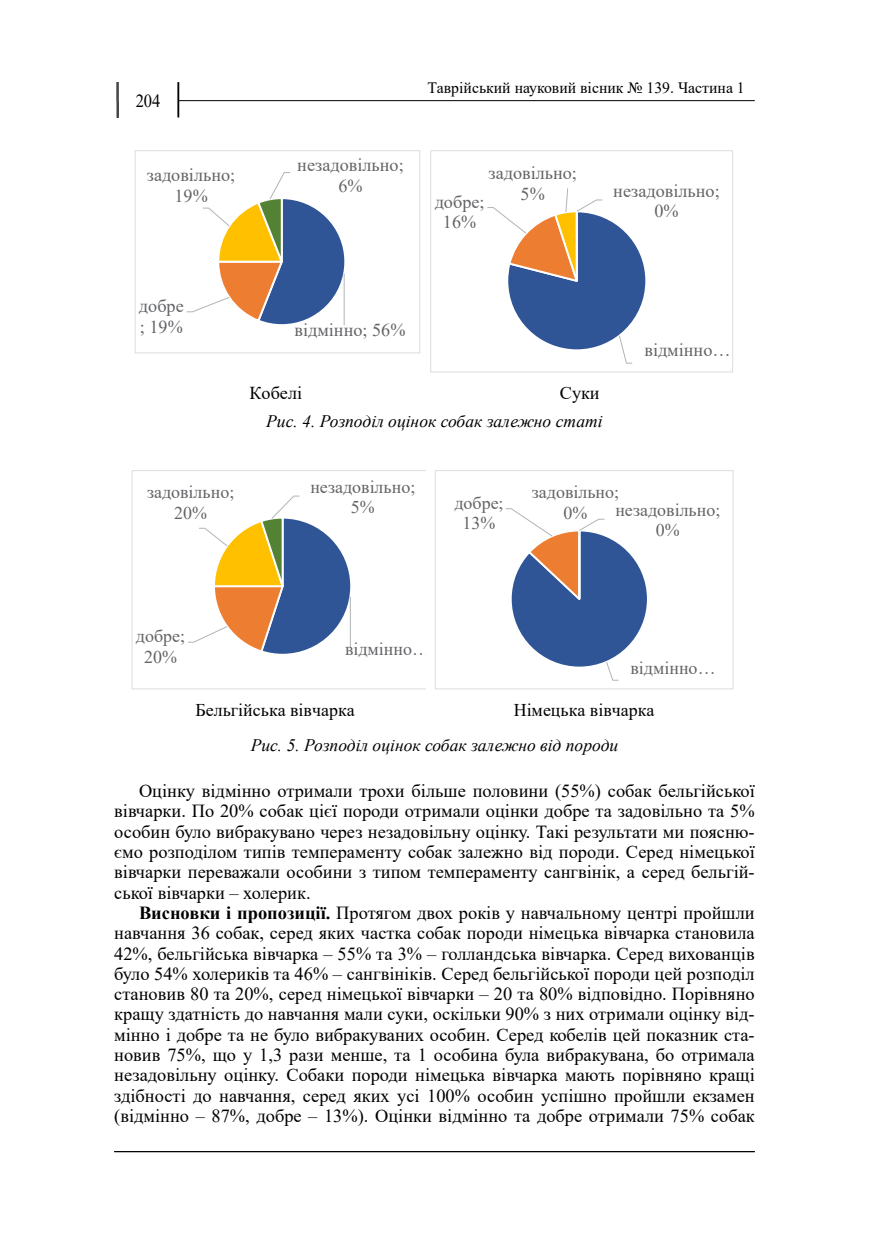
<style>
.page{position:relative;width:869px;height:1241px;background:#fff}
.page>*{position:absolute;margin:0;border:0;box-sizing:border-box;transform-origin:0 0}
.t1{font:18.38px/20.3px "Times New Roman";color:#000;text-align:justify}
.t2{font:18.38px "Times New Roman";color:#000;scale:.9 1}
.t3{font:18.2px/20.8px "Times New Roman";color:#636467;text-align:center}
.t4{font:18.2px "Times New Roman";color:#000}
.t5{font:17.85px/20.7px "Times New Roman";color:#636467;text-align:center}
.t6{font:17.85px "Times New Roman";color:#000}
.t7{font:italic 17.5px "Times New Roman";color:#000}
.t8{font:15.75px "Times New Roman";color:#000}
.s1{font-weight:700}
</style>
<div class="page">
<hr style="left:178px;top:100px;width:576px;height:1px;background:#000">
<hr style="left:177px;top:82px;width:1px;height:35px;background:#000">
<hr style="left:178px;top:82px;width:1px;height:35px;background:#000">
<img style="left:116px;top:82px;width:3px;height:35px">
<hr style="left:114px;top:1150px;width:640px;height:1px;background:#000">
<svg style="left:186px;top:172px;width:159px;height:154px"></svg>
<div style="left:134px;top:151px;width:286px;height:202px;border:1px solid #dcddde"></div>
<svg style="left:487px;top:188px;width:159px;height:176px"></svg>
<div style="left:430px;top:151px;width:302px;height:221px;border:1px solid #dcddde"></div>
<svg style="left:131px;top:470px;width:294px;height:219px"></svg>
<svg style="left:505px;top:508px;width:142px;height:173px"></svg>
<div style="left:434px;top:470px;width:299px;height:219px;border:1px solid #dcddde"></div>
<p class="t2" style="left:136px;top:87px;width:29px">204</p>
<p class="t3" style="left:147px;top:163px;width:90px">задовільно;<br>19%</p>
<p class="t3" style="left:297px;top:154px;width:108px">незадовільно;<br>6%</p>
<p class="t8" style="left:427px;top:77px;width:318px">Таврійський науковий вісник № 139. Частина 1</p>
<p class="t3" style="left:488px;top:162px;width:90px">задовільно;<br>5%</p>
<p class="t3" style="left:434px;top:190px;width:51px">добре;<br>16%</p>
<p class="t3" style="left:613px;top:179px;width:108px">незадовільно;<br>0%</p>
<p class="t3" style="left:139px;top:295px;width:46px;text-align:left">добре ; 19%</p>
<p class="t3" style="left:294px;top:319px;width:112px">відмінно; 56%</p>
<p class="t3" style="left:644px;top:339px;width:88px">відмінно…</p>
<p class="t4" style="left:249px;top:380px;width:54px">Кобелі</p>
<p class="t4" style="left:559px;top:380px;width:41px">Суки</p>
<p class="t7" style="left:266px;top:409px;width:338px">Рис. 4. Розподіл оцінок собак залежно статі</p>
<p class="t5" style="left:147px;top:481px;width:89px">задовільно;<br>20%</p>
<p class="t5" style="left:310px;top:476px;width:106px">незадовільно;<br>5%</p>
<p class="t5" style="left:454px;top:492px;width:51px">добре;<br>13%</p>
<p class="t5" style="left:531px;top:481px;width:89px">задовільно;<br>0%</p>
<p class="t5" style="left:615px;top:499px;width:106px">незадовільно;<br>0%</p>
<p class="t5" style="left:136px;top:625px;width:51px">добре;<br>20%</p>
<p class="t5" style="left:345px;top:637px;width:87px">відмінно…</p>
<p class="t5" style="left:630px;top:656px;width:87px">відмінно…</p>
<p class="t6" style="left:195px;top:697px;width:161px">Бельгійська вівчарка</p>
<p class="t6" style="left:513px;top:697px;width:142px">Німецька вівчарка</p>
<p class="t7" style="left:250px;top:733px;width:369px">Рис. 5. Розподіл оцінок собак залежно від породи</p>
<p class="t1" style="left:114px;top:780px;width:641px;text-indent:25px">Оцінку відмінно отримали трохи більше половини (55%) собак бельгійської вівчарки. По 20% собак цієї породи отримали оцінки добре та задовільно та 5% особин було вибракувано через незадовільну оцінку. Такі результати ми поясню&shy;ємо розподілом типів темпераменту собак залежно від породи. Серед німецької вівчарки переважали особини з типом темпераменту сангвінік, а серед бельгій&shy;ської вівчарки – холерик.</p>
<p class="t1" style="left:114px;top:901px;width:641px;text-indent:25px"><span class="s1">Висновки і пропозиції.</span> Протягом двох років у навчальному центрі пройшли навчання 36 собак, серед яких частка собак породи німецька вівчарка становила 42%, бельгійська вівчарка – 55% та 3% – голландська вівчарка. Серед вихованців було 54% холериків та 46% – сангвініків. Серед бельгійської породи цей розподіл становив 80 та 20%, серед німецької вівчарки – 20 та 80% відповідно. Порівняно кращу здатність до навчання мали суки, оскільки 90% з них отримали оцінку від&shy;мінно і добре та не було вибракуваних особин. Серед кобелів цей показник ста&shy;новив 75%, що у 1,3 рази менше, та 1 особина була вибракувана, бо отримала незадовільну оцінку. Собаки породи німецька вівчарка мають порівняно кращі здібності до навчання, серед яких усі 100% особин успішно пройшли екзамен (відмінно – 87%, добре – 13%). Оцінки відмінно та добре отримали 75% собак</p>
</div>
